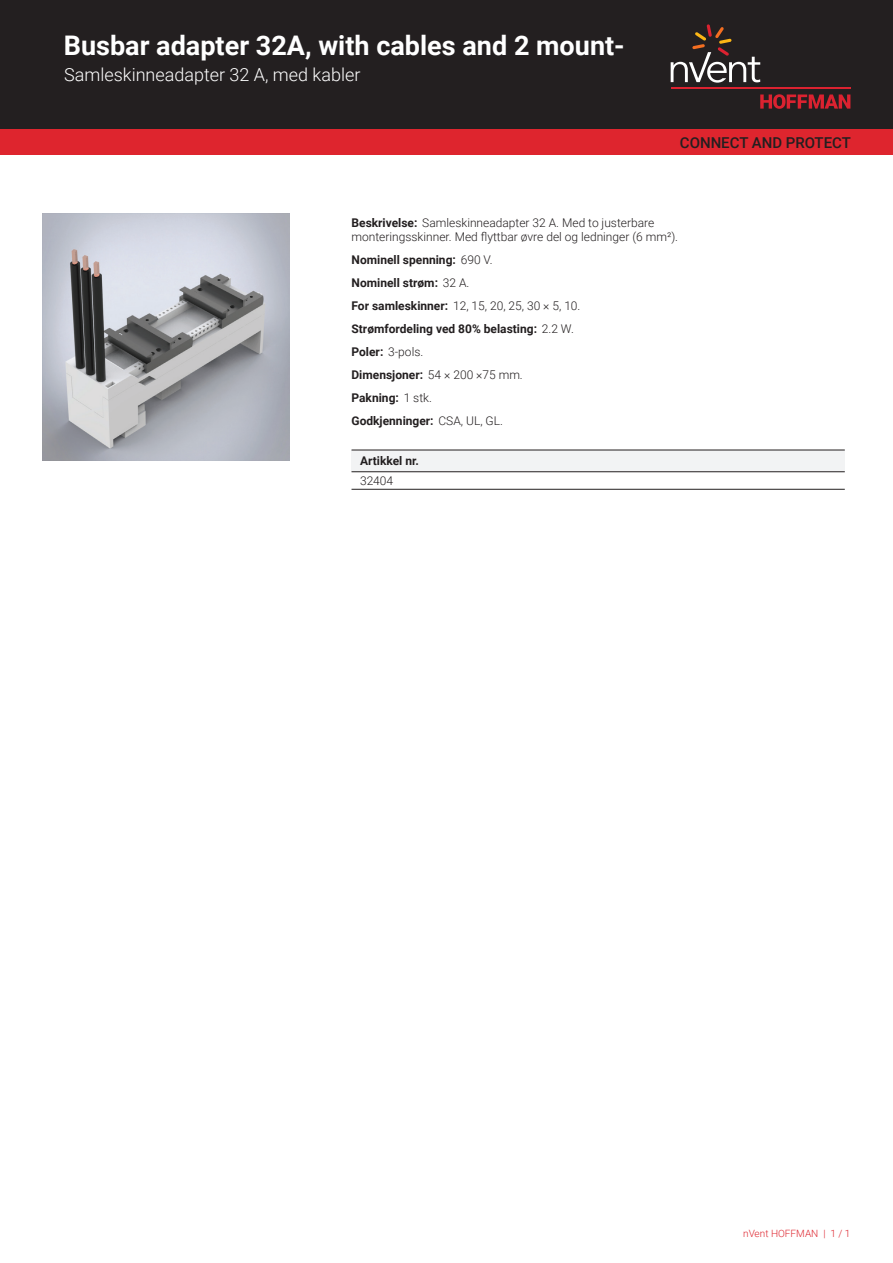
<style>
.page{position:relative;width:893px;height:1263px;background:#fff}
.page>*{position:absolute;margin:0;border:0;box-sizing:border-box;transform-origin:0 0}
.t1{font:700 27px "Roboto";color:#fff}
.t2{font:300 18px "Roboto";color:#fff}
.t3{font:500 15px "Roboto";color:#231f20}
.t4{font:700 12px/23px "Roboto";color:#231f20}
.t5{font:300 12px/14.4px "Roboto";color:#231f20}
.t6{font:300 10.05px "Roboto";color:#de252e}
.s1{font-weight:700}
.s2{font-weight:300}
</style>
<div class="page">
<div style="left:0;top:0;width:893px;height:129px;background:#231f20"></div>
<svg style="left:760px;top:94px;width:90px;height:15px"></svg>
<hr style="left:671px;top:88px;width:179px;height:1px;background:#db2230">
<svg style="left:671px;top:24px;width:89px;height:59px"></svg>
<div style="left:0;top:129px;width:893px;height:26px;background:#de252e"></div>
<div style="left:351px;top:450px;width:494px;height:22px;background:#f2f3f4"></div>
<hr style="left:351px;top:450px;width:494px;height:1px;background:#231f20">
<hr style="left:351px;top:489px;width:494px;height:1px;background:#231f20">
<hr style="left:351px;top:471px;width:494px;height:1px;background:#231f20">
<img style="left:43px;top:213px;width:246px;height:247px">
<h1 class="t1" style="left:64px;top:27px;width:562px">Busbar adapter 32A, with cables and 2 mount-</h1>
<h2 class="t2" style="left:64px;top:62px;width:298px">Samleskinneadapter 32 A, med kabler</h2>
<p class="t3" style="left:680px;top:132px;width:173px">CONNECT AND PROTECT</p>
<p class="t5" style="left:351px;top:215px;width:328px"><span class="s1">Beskrivelse:</span> Samleskinneadapter 32 A. Med to justerbare monteringsskinner. Med flyttbar øvre del og ledninger (6 mm²).</p>
<p class="t4" style="left:351px;top:248px;width:230px">Nominell spenning: <span class="s2">690 V.<br></span>Nominell strøm: <span class="s2">32 A.<br></span>For samleskinner: <span class="s2">12, 15, 20, 25, 30 × 5, 10.<br></span>Strømfordeling ved 80% belasting: <span class="s2">2.2 W.<br></span>Poler: <span class="s2">3-pols.<br></span>Dimensjoner: <span class="s2">54 × 200 ×75 mm.<br></span>Pakning: <span class="s2">1 stk.<br></span>Godkjenninger: <span class="s2">CSA, UL, GL.</span></p>
<p class="t4" style="left:360px;top:449px;width:60px">Artikkel nr.</p>
<p class="t5" style="left:360px;top:473px;width:35px">32404</p>
<p class="t6" style="left:743px;top:1226px;width:109px">nVent HOFFMAN | 1 / 1</p>
</div>
